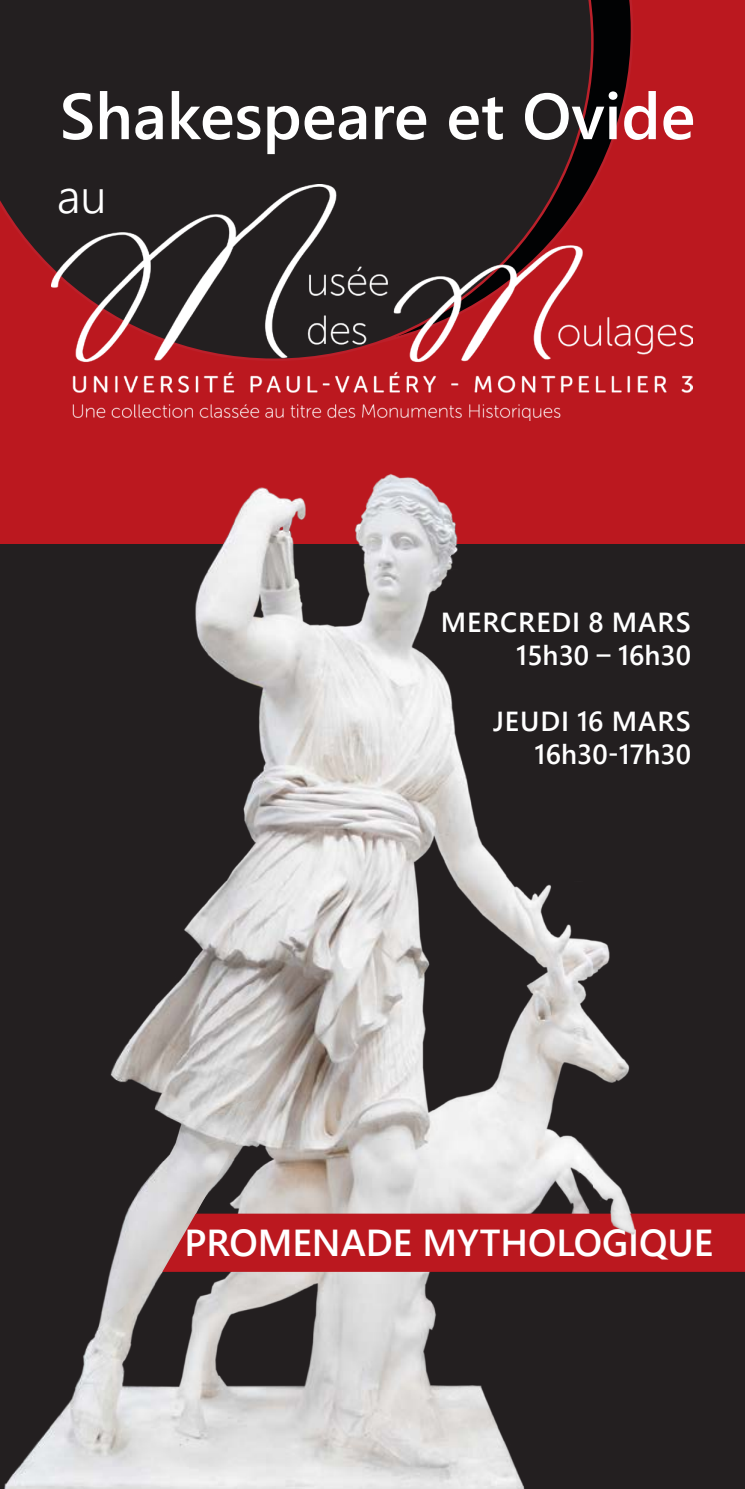
<style>
.page{position:relative;width:745px;height:1489px;background:#fff}
.page>*{position:absolute;margin:0;border:0;box-sizing:border-box;transform-origin:0 0}
.t1{font:65px "Webly Sleek UI Semibold";color:#fff}
.t2{font:47.5px "Webly Sleek UI Semilight";color:#fff}
.t3{font:37.5px "Webly Sleek UI Semibold";color:#fff}
.t4{font:27.5px "Webly Sleek UI Semibold";letter-spacing:.035em;color:#fff}
.t5{font:27.5px "Webly Sleek UI Semibold";letter-spacing:.01em;color:#fff}
</style>
<div class="page">
<div style="left:0;top:444px;width:744px;height:1044px;background:#231f20"></div>
<div style="left:0;top:0;width:744px;height:543px;background:#bb181f"></div>
<svg style="left:593px;top:0;width:39px;height:184px"></svg>
<div style="left:0;top:0;width:593px;height:288px;background:#231f20"></div>
<img style="left:52px;top:184px;width:639px;height:236px">
<img style="left:0;top:474px;width:678px;height:1014px">
<div style="left:261px;top:1213px;width:483px;height:58px;background:#bb181f"></div>
<img style="left:35px;top:1098px;width:226px;height:286px">
<img style="left:593px;top:1088px;width:151px;height:149px">
<p class="t1" style="left:60px;top:67px;width:636px">Shakespeare et Ovide</p>
<p class="t2" style="left:57px;top:160px;width:51px">au</p>
<p class="t4" style="left:440px;top:601px;width:251px">MERCREDI 8 MARS</p>
<p class="t5" style="left:516px;top:634px;width:176px">15h30 – 16h30</p>
<p class="t4" style="left:492px;top:700px;width:199px">JEUDI 16 MARS</p>
<p class="t5" style="left:534px;top:733px;width:158px">16h30-17h30</p>
<p class="t3" style="left:184px;top:1214px;width:530px">PROMENADE MYTHOLOGIQUE</p>
</div>
